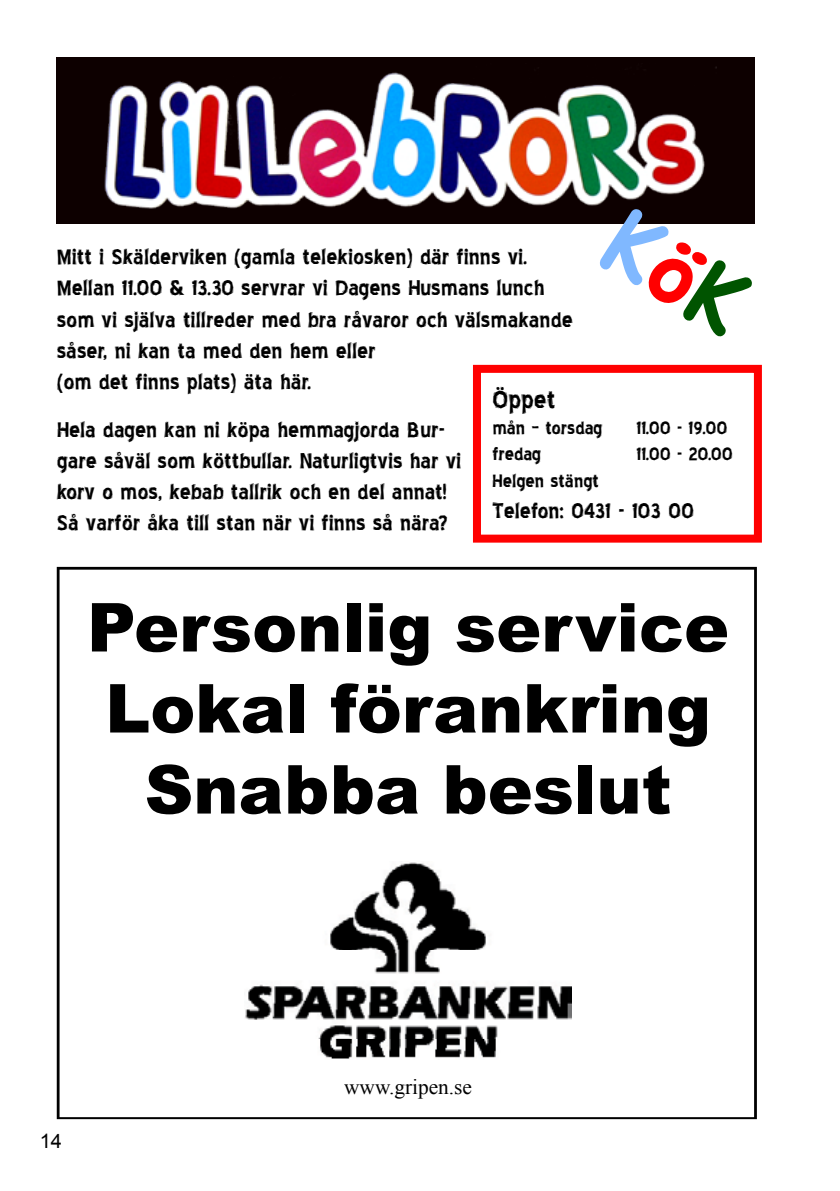
<style>
.page{position:relative;width:840px;height:1191px;background:#fff}
.page>*{position:absolute;margin:0;border:0;box-sizing:border-box;transform-origin:0 0}
.t1{font:900 67.6px/81px "Arial";color:#000;text-align:center}
.t2{font:30px "Blue Highway Linocut";color:#000}
.t3{font:26px/31.2px "Blue Highway Linocut";color:#000}
.t4{font:22px "Blue Highway Linocut";color:#000}
.t5{font:21.4px "Times New Roman";color:#000}
.t6{font:20px "Arial";color:#000}
</style>
<div class="page">
<svg style="left:245px;top:862px;width:327px;height:197px"></svg>
<div style="left:472px;top:365px;width:289px;height:177px;border:8px solid #f00"></div>
<div style="left:57px;top:57px;width:697px;height:166px;background:#0d0000"></div>
<img style="left:104px;top:66px;width:613px;height:143px">
<svg style="left:597px;top:206px;width:158px;height:18px"></svg>
<p class="t3" style="left:57px;top:242px;width:517px">Mitt i Skälderviken (gamla telekiosken) där finns vi.<br>Mellan 11.00 &amp; 13.30 servrar vi Dagens Husmans lunch som vi själva tillreder med bra råvaror och välsmakande såser, ni kan ta med den hem eller<br>(om det finns plats) äta här.</p>
<p class="t3" style="left:57px;top:414px;width:406px">Hela dagen kan ni köpa hemmagjorda Bur&shy;gare såväl som köttbullar. Naturligtvis har vi korv o mos, kebab tallrik och en del annat!<br>Så varför åka till stan när vi finns så nära?</p>
<p class="t2" style="left:492px;top:385px;width:65px">Öppet</p>
<p class="t4" style="left:492px;top:417px;width:112px">mån – torsdag</p>
<p class="t4" style="left:636px;top:417px;width:92px">11.00 - 19.00</p>
<p class="t4" style="left:492px;top:444px;width:50px">fredag</p>
<p class="t4" style="left:636px;top:444px;width:98px">11.00 - 20.00</p>
<p class="t4" style="left:492px;top:470px;width:108px">Helgen stängt</p>
<p class="t3" style="left:492px;top:495px;width:203px">Telefon: 0431 - 103 00</p>
<h1 class="t1" style="left:87px;top:585px;width:643px">Personlig service<br>Lokal förankring<br>Snabba beslut</h1>
<p class="t6" style="left:40px;top:1127px;width:11px">14</p>
<p class="t5" style="left:344px;top:1072px;width:129px">www.gripen.se</p>
</div>
